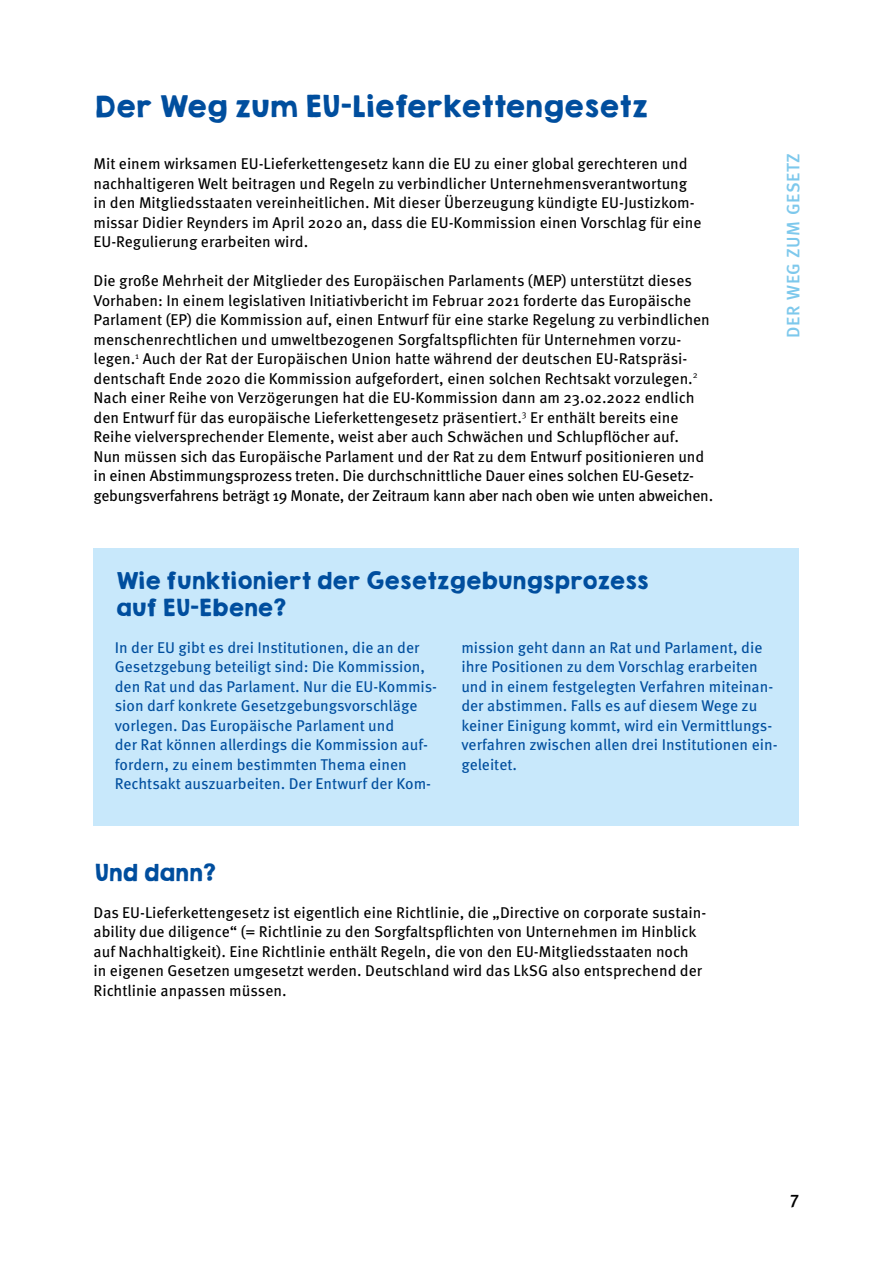
<style>
.page{position:relative;width:893px;height:1263px;background:#fff}
.page>*{position:absolute;margin:0;border:0;box-sizing:border-box;transform-origin:0 0}
.t1{font:27px "KGHAPPY Solid";letter-spacing:-.05em;color:#004e9e}
.t2{font:21px/27px "KGHAPPY Solid";letter-spacing:-.05em;color:#004e9e}
.t3{font:500 18px "Meta Pro";letter-spacing:.04em;color:#7dc8ec}
.t4{font:500 18px "Meta Pro";color:#000}
.t5{font:15.6px/19.5px "Meta Pro";color:#000}
.t6{font:15.6px/19.5px "Meta Pro";color:#004e9e}
</style>
<div class="page">
<div style="left:94px;top:548px;width:705px;height:277px;background:#c8e8fb"></div>
<h1 class="t1" style="left:94px;top:85px;width:556px">Der Weg zum EU-Lieferkettengesetz</h1>
<p class="t5" style="left:94px;top:154px;width:609px">Mit einem wirksamen EU-Lieferkettengesetz kann die EU zu einer global gerechteren und nachhaltigeren Welt beitragen und Regeln zu verbindlicher Unternehmensverantwortung in den Mitgliedsstaaten vereinheitlichen. Mit dieser Überzeugung kündigte EU-Justizkom&shy;missar Didier Reynders im April 2020 an, dass die EU-Kommission einen Vorschlag für eine EU-Regulierung erarbeiten wird.</p>
<p class="t5" style="left:94px;top:271px;width:621px">Die große Mehrheit der Mitglieder des Europäischen Parlaments (MEP) unterstützt dieses Vorhaben: In einem legislativen Initiativbericht im Februar 2021 forderte das Europäische Parlament (EP) die Kommission auf, einen Entwurf für eine starke Regelung zu verbindlichen menschenrechtlichen und umweltbezogenen Sorgfaltspflichten für Unternehmen vorzu&shy;legen.<sup>1</sup> Auch der Rat der Europäischen Union hatte während der deutschen EU-Ratspräsi&shy;dentschaft Ende 2020 die Kommission aufgefordert, einen solchen Rechtsakt vorzulegen.<sup>2<br></sup>Nach einer Reihe von Verzögerungen hat die EU-Kommission dann am 23.02.2022 endlich den Entwurf für das europäische Lieferkettengesetz präsentiert.<sup>3</sup> Er enthält bereits eine Reihe vielversprechender Elemente, weist aber auch Schwächen und Schlupflöcher auf.<br>Nun müssen sich das Europäische Parlament und der Rat zu dem Entwurf positionieren und in einen Abstimmungsprozess treten. Die durchschnittliche Dauer eines solchen EU-Gesetz&shy;gebungsverfahrens beträgt 19 Monate, der Zeitraum kann aber nach oben wie unten abweichen.</p>
<p class="t3" style="left:782px;top:338px;width:186px;rotate:-90deg">DER WEG ZUM GESETZ</p>
<h2 class="t2" style="left:115px;top:567px;width:535px">Wie funktioniert der Gesetzgebungsprozess auf EU-Ebene?</h2>
<p class="t6" style="left:115px;top:638px;width:324px">In der EU gibt es drei Institutionen, die an der Gesetzgebung beteiligt sind: Die Kommission, den Rat und das Parlament. Nur die EU-Kommis&shy;sion darf konkrete Gesetzgebungsvorschläge vorlegen. Das Europäische Parlament und<br>der Rat können allerdings die Kommission auf&shy;fordern, zu einem bestimmten Thema einen Rechtsakt auszuarbeiten. Der Entwurf der Kom-</p>
<p class="t6" style="left:461px;top:638px;width:318px">mission geht dann an Rat und Parlament, die ihre Positionen zu dem Vorschlag erarbeiten und in einem festgelegten Verfahren miteinan&shy;der abstimmen. Falls es auf diesem Wege zu keiner Einigung kommt, wird ein Vermittlungs&shy;verfahren zwischen allen drei Institutionen ein&shy;geleitet.</p>
<h2 class="t2" style="left:94px;top:859px;width:124px">Und dann?</h2>
<p class="t5" style="left:94px;top:903px;width:614px">Das EU-Lieferkettengesetz ist eigentlich eine Richtlinie, die „Directive on corporate sustain&shy;ability due diligence“ (= Richtlinie zu den Sorgfaltspflichten von Unternehmen im Hinblick auf Nachhaltigkeit). Eine Richtlinie enthält Regeln, die von den EU-Mitgliedsstaaten noch<br>in eigenen Gesetzen umgesetzt werden. Deutschland wird das LkSG also entsprechend der Richtlinie anpassen müssen.</p>
<p class="t4" style="left:790px;top:1186px;width:11px">7</p>
</div>
